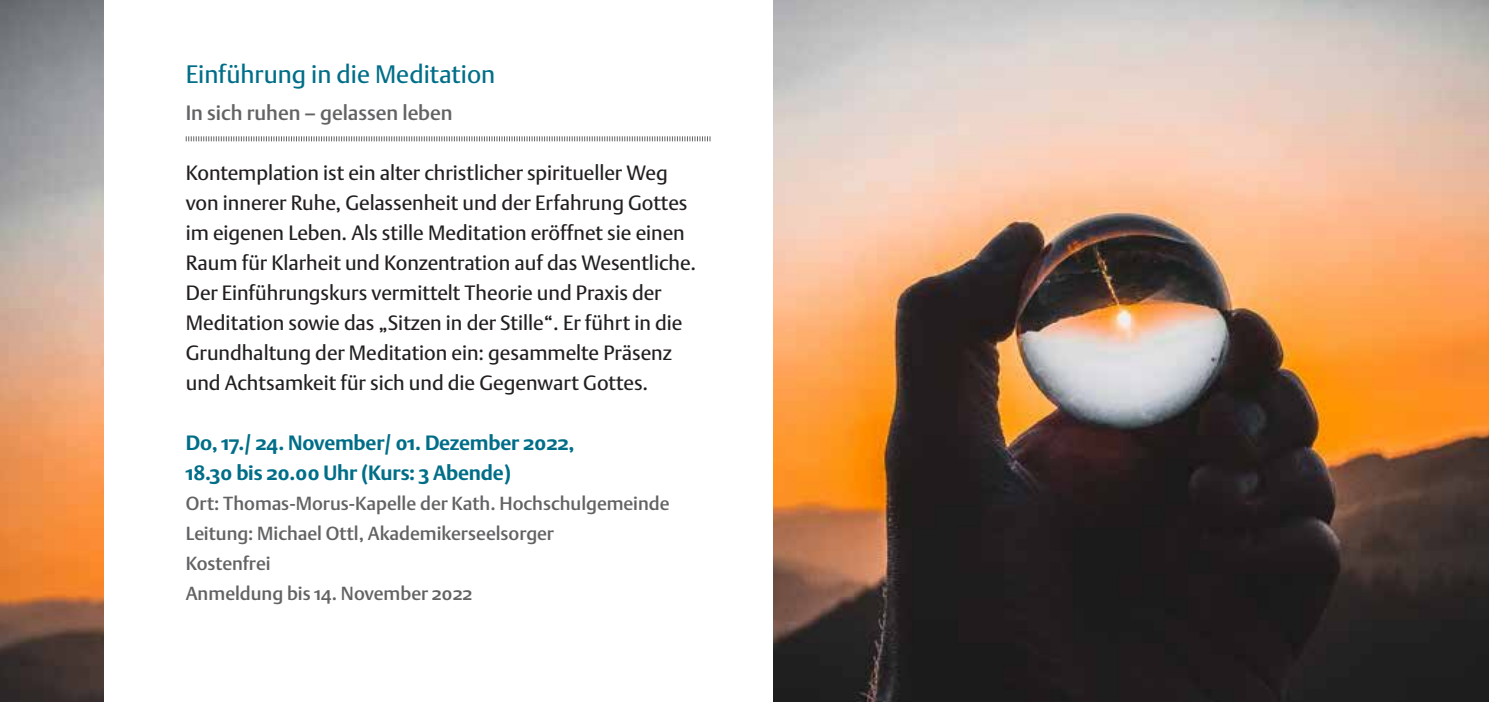
<style>
.page{position:relative;width:1489px;height:702px;background:#fff}
.page>*{position:absolute;margin:0;border:0;box-sizing:border-box;transform-origin:0 0}
.t1{font:25px "DTL Argo ST";color:#006e88}
.t2{font:20.5px/30px "DTL Argo ST";color:#231f20}
.t3{font:700 20.5px/30px "DTL Argo ST";letter-spacing:-.01em;color:#006e88}
.t4{font:500 20.5px "DTL Argo ST";letter-spacing:-.005em;color:#636366}
.t5{font:500 18.75px/30px "DTL Argo ST";color:#636366}
</style>
<div class="page">
<img style="left:773px;top:0;width:715px;height:702px">
<img style="left:0;top:0;width:104px;height:702px">
<svg style="left:185px;top:136px;width:526px;height:6px"></svg>
<p class="t1" style="left:186px;top:59px;width:311px">Einführung in die Meditation</p>
<p class="t4" style="left:186px;top:101px;width:268px">In sich ruhen – gelassen leben</p>
<p class="t2" style="left:186px;top:158px;width:512px">Kontemplation ist ein alter christlicher spiritueller Weg von innerer Ruhe, Gelassenheit und der Erfahrung Gottes im eigenen Leben. Als stille Meditation eröffnet sie einen Raum für Klarheit und Konzentration auf das Wesentliche.<br>Der Einführungskurs vermittelt Theorie und Praxis der Meditation sowie das „Sitzen in der Stille“. Er führt in die Grundhaltung der Meditation ein: gesammelte Präsenz und Achtsamkeit für sich und die Gegenwart Gottes.</p>
<p class="t3" style="left:186px;top:428px;width:390px">Do, 17./ 24. November/ 01. Dezember 2022,<br>18.30 bis 20.00 Uhr (Kurs: 3 Abende)</p>
<p class="t5" style="left:186px;top:488px;width:485px">Ort: Thomas-Morus-Kapelle der Kath. Hochschulgemeinde Leitung: Michael Ottl, Akademikerseelsorger<br>Kostenfrei<br>Anmeldung bis 14. November 2022</p>
</div>
